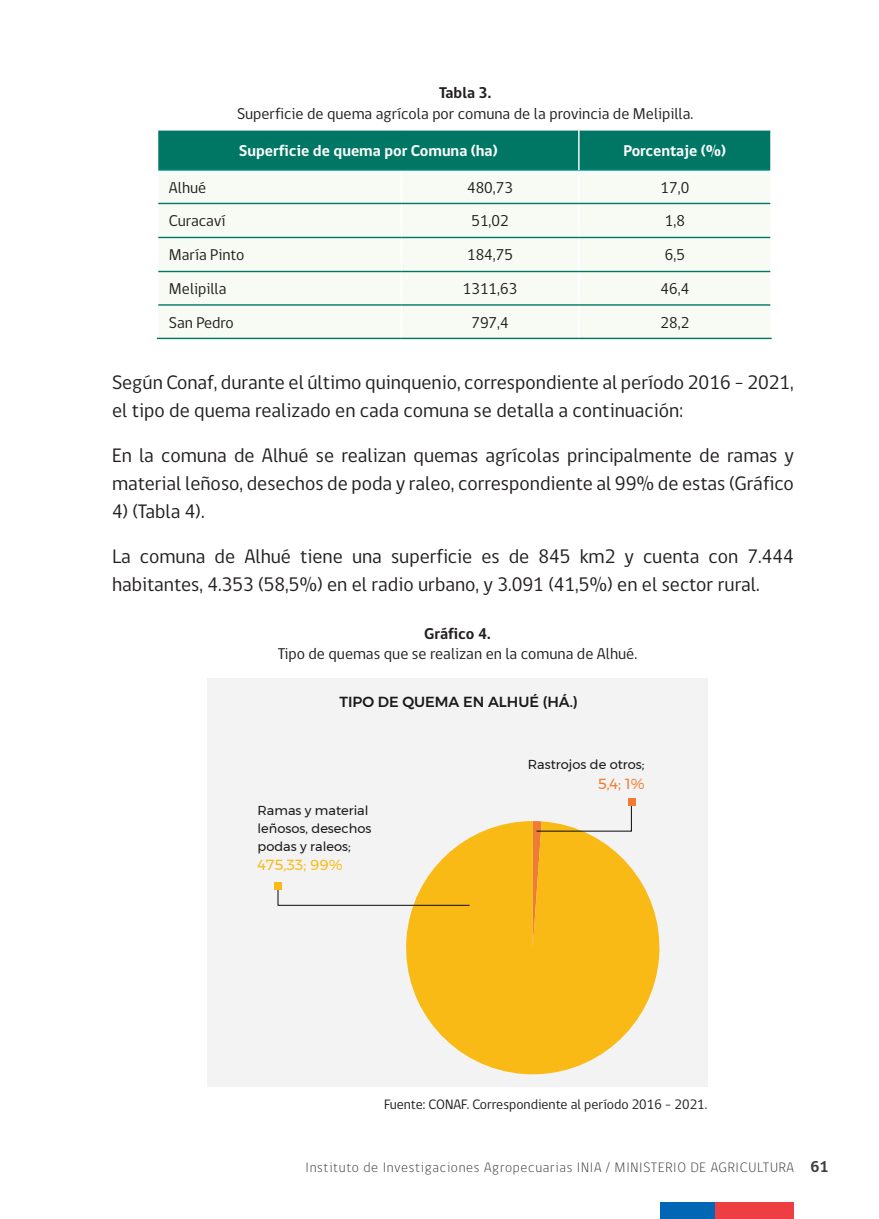
<style>
.page{position:relative;width:879px;height:1219px;background:#fff}
.page>*{position:absolute;margin:0;border:0;box-sizing:border-box;transform-origin:0 0}
.t1{font:20px/28px "gob CL";color:#231f20}
.t2{font:16px "gob CL";color:#231f20}
.t3{font:700 16px "gob CL";color:#fff}
.t4{font:700 16px "gob CL";color:#231f20}
.t5{font:500 14.6px "Montserrat";color:#1a1a19}
.t6{font:14.6px "Montserrat";color:#f9ba15}
.t7{font:14.6px "Montserrat";color:#f07b33}
.t8{font:300 14px "gob CL";letter-spacing:.05em;color:#3e3e3f}
.t9{font:14px "gob CL";color:#231f20}
.t10{font:13px/17.8px "Montserrat";color:#1a1a19}
.s1{font-weight:700;font-size:16px}
</style>
<div class="page">
<div style="left:660px;top:1202px;width:56px;height:17px;background:#0166b3"></div>
<div style="left:716px;top:1202px;width:78px;height:17px;background:#ee3d43"></div>
<div style="left:158px;top:131px;width:612px;height:39px;background:#007765"></div>
<div style="left:158px;top:171px;width:612px;height:167px;background:#f8fbf4"></div>
<hr style="left:400px;top:170px;width:2px;height:33px;background:#fff">
<hr style="left:578px;top:170px;width:1px;height:33px;background:#fff">
<hr style="left:400px;top:204px;width:2px;height:33px;background:#fff">
<hr style="left:578px;top:204px;width:1px;height:33px;background:#fff">
<hr style="left:400px;top:238px;width:2px;height:33px;background:#fff">
<hr style="left:578px;top:238px;width:1px;height:33px;background:#fff">
<hr style="left:400px;top:272px;width:2px;height:32px;background:#fff">
<hr style="left:578px;top:272px;width:1px;height:32px;background:#fff">
<hr style="left:400px;top:306px;width:2px;height:32px;background:#fff">
<hr style="left:578px;top:306px;width:1px;height:32px;background:#fff">
<hr style="left:158px;top:170px;width:243px;height:1px;background:#009ca7">
<hr style="left:401px;top:170px;width:178px;height:1px;background:#009ca7">
<hr style="left:579px;top:170px;width:191px;height:1px;background:#009ca7">
<hr style="left:578px;top:130px;width:1px;height:40px;background:#fff">
<hr style="left:158px;top:203px;width:243px;height:1px;background:#007765">
<hr style="left:401px;top:203px;width:178px;height:1px;background:#007765">
<hr style="left:579px;top:203px;width:191px;height:1px;background:#007765">
<hr style="left:158px;top:237px;width:243px;height:1px;background:#007765">
<hr style="left:401px;top:237px;width:178px;height:1px;background:#007765">
<hr style="left:579px;top:237px;width:191px;height:1px;background:#007765">
<hr style="left:158px;top:271px;width:243px;height:1px;background:#007765">
<hr style="left:401px;top:271px;width:178px;height:1px;background:#007765">
<hr style="left:579px;top:271px;width:191px;height:1px;background:#007765">
<hr style="left:158px;top:304px;width:243px;height:2px;background:#007765">
<hr style="left:401px;top:304px;width:178px;height:2px;background:#007765">
<hr style="left:579px;top:304px;width:191px;height:2px;background:#007765">
<hr style="left:157px;top:338px;width:244px;height:1px;background:#007765">
<hr style="left:401px;top:338px;width:178px;height:1px;background:#007765">
<hr style="left:579px;top:338px;width:192px;height:1px;background:#007765">
<div style="left:207px;top:678px;width:501px;height:409px;background:#f3f3f3"></div>
<svg style="left:406px;top:821px;width:254px;height:254px;fill:#f9ba15"></svg>
<svg style="left:278px;top:887px;width:192px;height:19px"></svg>
<svg style="left:533px;top:806px;width:98px;height:142px"></svg>
<div style="left:274px;top:882px;width:7px;height:7px;background:#f9ba15"></div>
<div style="left:628px;top:798px;width:7px;height:8px;background:#f07b33"></div>
<p class="t4" style="left:439px;top:82px;width:54px">Tabla 3.</p>
<p class="t2" style="left:237px;top:102px;width:458px">Superficie de quema agrícola por comuna de la provincia de Melipilla.</p>
<p class="t3" style="left:239px;top:140px;width:260px">Superficie de quema por Comuna (ha)</p>
<p class="t3" style="left:623px;top:140px;width:104px">Porcentaje (%)</p>
<p class="t2" style="left:169px;top:177px;width:39px">Alhué</p>
<p class="t2" style="left:467px;top:177px;width:47px">480,73</p>
<p class="t2" style="left:660px;top:177px;width:30px">17,0</p>
<p class="t2" style="left:169px;top:210px;width:58px">Curacaví</p>
<p class="t2" style="left:471px;top:210px;width:39px">51,02</p>
<p class="t2" style="left:665px;top:210px;width:22px">1,8</p>
<p class="t2" style="left:169px;top:244px;width:77px">María Pinto</p>
<p class="t2" style="left:467px;top:244px;width:47px">184,75</p>
<p class="t2" style="left:665px;top:244px;width:22px">6,5</p>
<p class="t2" style="left:169px;top:278px;width:59px">Melipilla</p>
<p class="t2" style="left:463px;top:278px;width:56px">1311,63</p>
<p class="t2" style="left:660px;top:278px;width:30px">46,4</p>
<p class="t2" style="left:169px;top:311px;width:66px">San Pedro</p>
<p class="t2" style="left:471px;top:311px;width:39px">797,4</p>
<p class="t2" style="left:660px;top:311px;width:30px">28,2</p>
<p class="t1" style="left:112px;top:368px;width:683px">Según Conaf, durante el último quinquenio, correspondiente al período 2016 – 2021, el tipo de quema realizado en cada comuna se detalla a continuación:</p>
<p class="t1" style="left:112px;top:441px;width:683px">En la comuna de Alhué se realizan quemas agrícolas principalmente de ramas y material leñoso, desechos de poda y raleo, correspondiente al 99% de estas (Gráfico</p>
<p class="t1" style="left:112px;top:497px;width:94px">4) (Tabla 4).</p>
<p class="t1" style="left:112px;top:542px;width:683px">La comuna de Alhué tiene una superficie es de 845 km2 y cuenta con 7.444 habitantes, 4.353 (58,5%) en el radio urbano, y 3.091 (41,5%) en el sector rural.</p>
<p class="t4" style="left:424px;top:622px;width:68px">Gráfico 4.</p>
<p class="t2" style="left:278px;top:643px;width:361px">Tipo de quemas que se realizan en la comuna de Alhué.</p>
<p class="t5" style="left:339px;top:690px;width:240px">TIPO DE QUEMA EN ALHUÉ (HÁ.)</p>
<p class="t10" style="left:258px;top:802px;width:115px">Ramas y material leñosos, desechos podas y raleos;</p>
<p class="t6" style="left:258px;top:854px;width:87px">475,33; 99%</p>
<p class="t10" style="left:528px;top:756px;width:118px">Rastrojos de otros;</p>
<p class="t7" style="left:598px;top:772px;width:48px">5,4; 1%</p>
<p class="t9" style="left:384px;top:1095px;width:324px">Fuente: CONAF. Correspondiente al período 2016 – 2021.</p>
<p class="t8" style="left:305px;top:1157px;width:525px">Instituto de Investigaciones Agropecuarias INIA / MINISTERIO DE AGRICULTURA <span class="s1">61</span></p>
</div>
